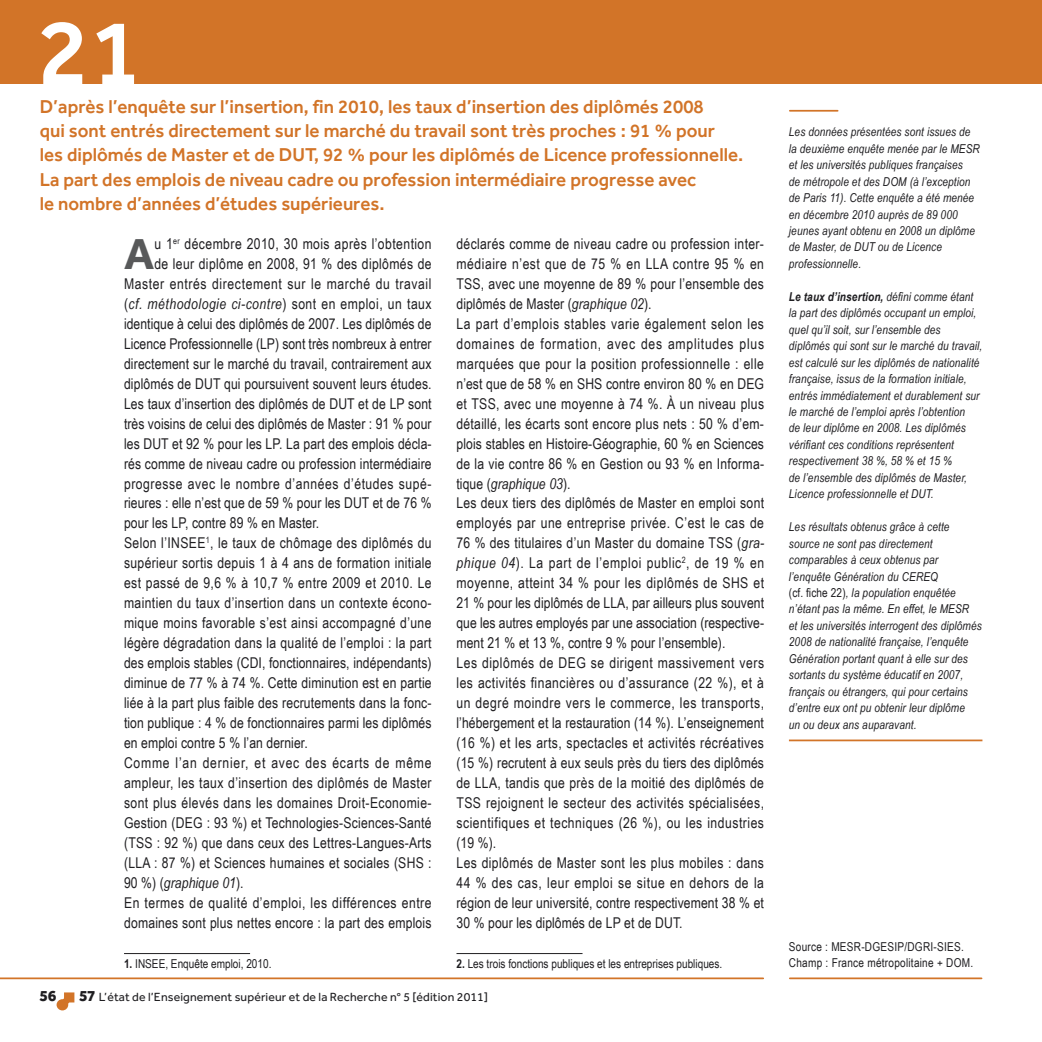
<style>
.page{position:relative;width:1042px;height:1042px;background:#fff}
.page>*{position:absolute;margin:0;border:0;box-sizing:border-box;transform-origin:0 0}
.t1{font:500 96.25px "Effra";color:#fff}
.t2{font:700 44.8px "Effra";color:#58595a}
.t3{font:500 19.25px/24.2px "Effra";color:#d27428}
.t4{font:800 15.75px "Effra";color:#1f1e21}
.t5{font:14.88px/19.9px "Arial Narrow";letter-spacing:.02em;color:#1f1e21}
.t6{font:14.88px "Arial Narrow";color:#1f1e21}
.t7{font:italic 14.88px "Arial Narrow";letter-spacing:.035em;color:#1f1e21}
.t8{font:14.88px "Arial Narrow";letter-spacing:.04em;color:#1f1e21}
.t9{font:14.88px "Arial Narrow";letter-spacing:.05em;color:#1f1e21}
.t10{font:italic 14.88px "Arial Narrow";letter-spacing:.005em;color:#1f1e21}
.t11{font:italic 12.25px/16.4px "Arial Narrow";letter-spacing:.01em;color:#1f1e21}
.t12{font:12.25px "Arial Narrow";color:#1f1e21}
.t13{font:12.25px "Effra";letter-spacing:.01em;color:#1f1e21}
.t14{font:12.25px/16.4px "Arial Narrow";letter-spacing:.02em;color:#1f1e21}
.s1{font-style:italic}
.s2{font-weight:700}
.s3{font-style:normal}
.s4{font-weight:800;font-size:15.75px}
</style>
<div class="page">
<svg style="left:57px;top:992px;width:17px;height:18px"></svg>
<hr style="left:790px;top:977px;width:191px;height:2px;background:#d27428">
<hr style="left:790px;top:110px;width:47px;height:2px;background:#d27428">
<hr style="left:0;top:977px;width:763px;height:2px;background:#d27428">
<div style="left:0;top:0;width:1042px;height:83px;background:#d27428"></div>
<hr style="left:789px;top:739px;width:193px;height:2px;background:#d27428">
<hr style="left:124px;top:953px;width:126px;height:1px;background:#1f1e21">
<hr style="left:456px;top:953px;width:126px;height:1px;background:#1f1e21">
<h1 class="t1" style="left:37px;top:-7px;width:106px">21</h1>
<p class="t3" style="left:40px;top:94px;width:705px">D’après l’enquête sur l’insertion, fin 2010, les taux d’insertion des diplômés 2008<br>qui sont entrés directement sur le marché du travail sont très proches : 91 % pour<br>les diplômés de Master et de DUT, 92 % pour les diplômés de Licence professionnelle.<br>La part des emplois de niveau cadre ou profession intermédiaire progresse avec<br>le nombre d’années d’études supérieures.</p>
<h2 class="t2" style="left:124px;top:226px;width:32px">A</h2>
<p class="t5" style="left:154px;top:234px;width:279px">u 1<sup>er</sup> décembre 2010, 30 mois après l’obtention</p>
<p class="t5" style="left:456px;top:234px;width:309px">déclarés comme de niveau cadre ou profession inter&shy;médiaire n’est que de 75 % en LLA contre 95 % en TSS, avec une moyenne de 89 % pour l’ensemble des diplômés de Master (<span class="s1">graphique 02</span>).<br>La part d’emplois stables varie également selon les domaines de formation, avec des amplitudes plus marquées que pour la position professionnelle : elle n’est que de 58 % en SHS contre environ 80 % en DEG et TSS, avec une moyenne à 74 %. À un niveau plus détaillé, les écarts sont encore plus nets : 50 % d’em&shy;plois stables en Histoire-Géographie, 60 % en Sciences de la vie contre 86 % en Gestion ou 93 % en Informa&shy;tique (<span class="s1">graphique 03</span>).<br>Les deux tiers des diplômés de Master en emploi sont employés par une entreprise privée. C’est le cas de 76 % des titulaires d’un Master du domaine TSS (<span class="s1">gra&shy;phique 04</span>). La part de l’emploi public<sup>2</sup>, de 19 % en moyenne, atteint 34 % pour les diplômés de SHS et 21 % pour les diplômés de LLA, par ailleurs plus souvent que les autres employés par une association (respective&shy;ment 21 % et 13 %, contre 9 % pour l’ensemble).<br>Les diplômés de DEG se dirigent massivement vers les activités financières ou d’assurance (22 %), et à un degré moindre vers le commerce, les transports, l’hébergement et la restauration (14 %). L’enseignement (16 %) et les arts, spectacles et activités récréatives (15 %) recrutent à eux seuls près du tiers des diplômés de LLA, tandis que près de la moitié des diplômés de TSS rejoignent le secteur des activités spécialisées, scientifiques et techniques (26 %), ou les industries (19 %).<br>Les diplômés de Master sont les plus mobiles : dans 44 % des cas, leur emploi se situe en dehors de la région de leur université, contre respectivement 38 % et 30 % pour les diplômés de LP et de DUT.</p>
<p class="t12" style="left:456px;top:956px;width:267px"><span class="s2">2.</span> Les trois fonctions publiques et les entreprises publiques.</p>
<p class="t5" style="left:154px;top:254px;width:279px">de leur diplôme en 2008, 91 % des diplômés de</p>
<p class="t8" style="left:124px;top:275px;width:309px">Master entrés directement sur le marché du travail</p>
<p class="t7" style="left:124px;top:295px;width:309px"><span class="s3">(</span>cf. méthodologie ci-contre<span class="s3">) sont en emploi, un taux</span></p>
<p class="t5" style="left:124px;top:313px;width:309px">identique à celui des diplômés de 2007. Les diplômés de</p>
<p class="t6" style="left:124px;top:335px;width:309px">Licence Professionnelle (LP) sont très nombreux à entrer</p>
<p class="t5" style="left:124px;top:353px;width:309px">directement sur le marché du travail, contrairement aux</p>
<p class="t5" style="left:124px;top:373px;width:309px">diplômés de DUT qui poursuivent souvent leurs études.</p>
<p class="t5" style="left:124px;top:393px;width:309px">Les taux d’insertion des diplômés de DUT et de LP sont</p>
<p class="t5" style="left:124px;top:413px;width:309px">très voisins de celui des diplômés de Master : 91 % pour</p>
<p class="t5" style="left:124px;top:433px;width:309px">les DUT et 92 % pour les LP. La part des emplois décla-</p>
<p class="t5" style="left:124px;top:453px;width:309px">rés comme de niveau cadre ou profession intermédiaire</p>
<p class="t5" style="left:124px;top:473px;width:309px">progresse avec le nombre d’années d’études supé-</p>
<p class="t5" style="left:124px;top:493px;width:309px">rieures : elle n’est que de 59 % pour les DUT et de 76 %</p>
<p class="t5" style="left:124px;top:513px;width:197px">pour les LP, contre 89 % en Master.</p>
<p class="t5" style="left:124px;top:533px;width:309px">Selon l’INSEE<sup>1</sup>, le taux de chômage des diplômés du</p>
<p class="t5" style="left:124px;top:553px;width:309px">supérieur sortis depuis 1 à 4 ans de formation initiale</p>
<p class="t5" style="left:124px;top:573px;width:309px">est passé de 9,6 % à 10,7 % entre 2009 et 2010. Le</p>
<p class="t5" style="left:124px;top:593px;width:309px">maintien du taux d’insertion dans un contexte écono-</p>
<p class="t5" style="left:124px;top:613px;width:309px">mique moins favorable s’est ainsi accompagné d’une</p>
<p class="t5" style="left:124px;top:633px;width:309px">légère dégradation dans la qualité de l’emploi : la part</p>
<p class="t5" style="left:124px;top:653px;width:309px">des emplois stables (CDI, fonctionnaires, indépendants)</p>
<p class="t5" style="left:124px;top:673px;width:309px">diminue de 77 % à 74 %. Cette diminution est en partie</p>
<p class="t5" style="left:124px;top:692px;width:309px">liée à la part plus faible des recrutements dans la fonc-</p>
<p class="t5" style="left:124px;top:712px;width:309px">tion publique : 4 % de fonctionnaires parmi les diplômés</p>
<p class="t5" style="left:124px;top:732px;width:185px">en emploi contre 5 % l’an dernier.</p>
<p class="t9" style="left:124px;top:754px;width:309px">Comme l’an dernier, et avec des écarts de même</p>
<p class="t5" style="left:124px;top:772px;width:309px">ampleur, les taux d’insertion des diplômés de Master</p>
<p class="t5" style="left:124px;top:792px;width:309px">sont plus élevés dans les domaines Droit-Economie-</p>
<p class="t5" style="left:124px;top:812px;width:309px">Gestion (DEG : 93 %) et Technologies-Sciences-Santé</p>
<p class="t5" style="left:124px;top:832px;width:309px">(TSS : 92 %) que dans ceux des Lettres-Langues-Arts</p>
<p class="t5" style="left:124px;top:852px;width:309px">(LLA : 87 %) et Sciences humaines et sociales (SHS :</p>
<p class="t10" style="left:124px;top:873px;width:121px"><span class="s3">90 %) (</span>graphique 01<span class="s3">).</span></p>
<p class="t5" style="left:124px;top:892px;width:309px">En termes de qualité d’emploi, les différences entre</p>
<p class="t5" style="left:124px;top:912px;width:309px">domaines sont plus nettes encore : la part des emplois</p>
<p class="t12" style="left:124px;top:956px;width:149px"><span class="s2">1.</span> INSEE, Enquête emploi, 2010.</p>
<p class="t4" style="left:40px;top:986px;width:18px">56</p>
<p class="t13" style="left:80px;top:989px;width:410px"><span class="s4">57</span> L’état de l’Enseignement supérieur et de la Recherche n° 5 [édition 2011]</p>
<p class="t11" style="left:789px;top:124px;width:192px">Les données présentées sont issues de la deuxième enquête menée par le MESR et les universités publiques françaises<br>de métropole et des DOM (à l’exception de Paris 11). Cette enquête a été menée en décembre 2010 auprès de 89 000 jeunes ayant obtenu en 2008 un diplôme de Master, de DUT ou de Licence professionnelle.</p>
<p class="t11" style="left:789px;top:288px;width:195px"><span class="s2">Le taux d’insertion,</span> défini comme étant la part des diplômés occupant un emploi, quel qu’il soit, sur l’ensemble des diplômés qui sont sur le marché du travail, est calculé sur les diplômés de nationalité française, issus de la formation initiale, entrés immédiatement et durablement sur le marché de l’emploi après l’obtention<br>de leur diplôme en 2008. Les diplômés vérifiant ces conditions représentent respectivement 38 %, 58 % et 15 %<br>de l’ensemble des diplômés de Master, Licence professionnelle et DUT.</p>
<p class="t11" style="left:789px;top:518px;width:194px">Les résultats obtenus grâce à cette source ne sont pas directement comparables à ceux obtenus par l’enquête Génération du CEREQ<br><span class="s3">(cf. fiche 22)</span>, la population enquêtée n’étant pas la même. En effet, le MESR<br>et les universités interrogent des diplômés 2008 de nationalité française, l’enquête Génération portant quant à elle sur des sortants du système éducatif en 2007, français ou étrangers, qui pour certains d’entre eux ont pu obtenir leur diplôme<br>un ou deux ans auparavant.</p>
<p class="t14" style="left:789px;top:938px;width:186px">Source : MESR-DGESIP/DGRI-SIES.<br>Champ : France métropolitaine + DOM.</p>
</div>
